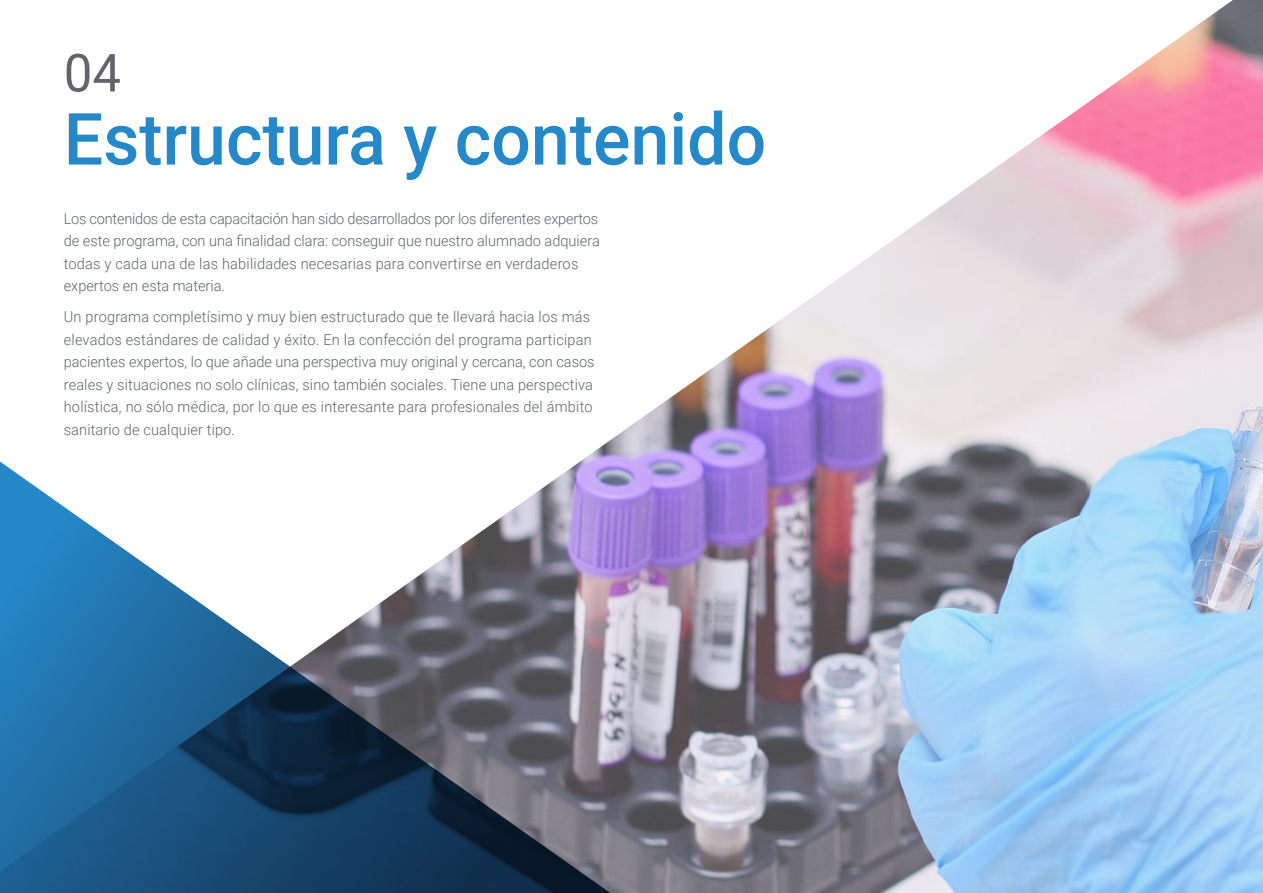
<style>
.page{position:relative;width:1263px;height:893px;background:#fff}
.page>*{position:absolute;margin:0;border:0;box-sizing:border-box;transform-origin:0 0}
.t1{font:500 72px "Roboto";color:#2488c9}
.t2{font:52.5px "Roboto";color:#61646a}
.t3{font:300 15px/22.5px "Roboto";letter-spacing:.01em;color:#61646a}
</style>
<div class="page">
<img style="left:602px;top:0;width:661px;height:893px">
<svg style="left:0;top:446px;width:640px;height:447px"></svg>
<h2 class="t2" style="left:64px;top:36px;width:59px">04</h2>
<h1 class="t1" style="left:64px;top:89px;width:704px">Estructura y contenido</h1>
<p class="t3" style="left:64px;top:207px;width:537px">Los contenidos de esta capacitación han sido desarrollados por los diferentes expertos de este programa, con una finalidad clara: conseguir que nuestro alumnado adquiera todas y cada una de las habilidades necesarias para convertirse en verdaderos expertos en esta materia.</p>
<p class="t3" style="left:64px;top:305px;width:532px">Un programa completísimo y muy bien estructurado que te llevará hacia los más elevados estándares de calidad y éxito. En la confección del programa participan pacientes expertos, lo que añade una perspectiva muy original y cercana, con casos reales y situaciones no solo clínicas, sino también sociales. Tiene una perspectiva holística, no sólo médica, por lo que es interesante para profesionales del ámbito sanitario de cualquier tipo.</p>
</div>
